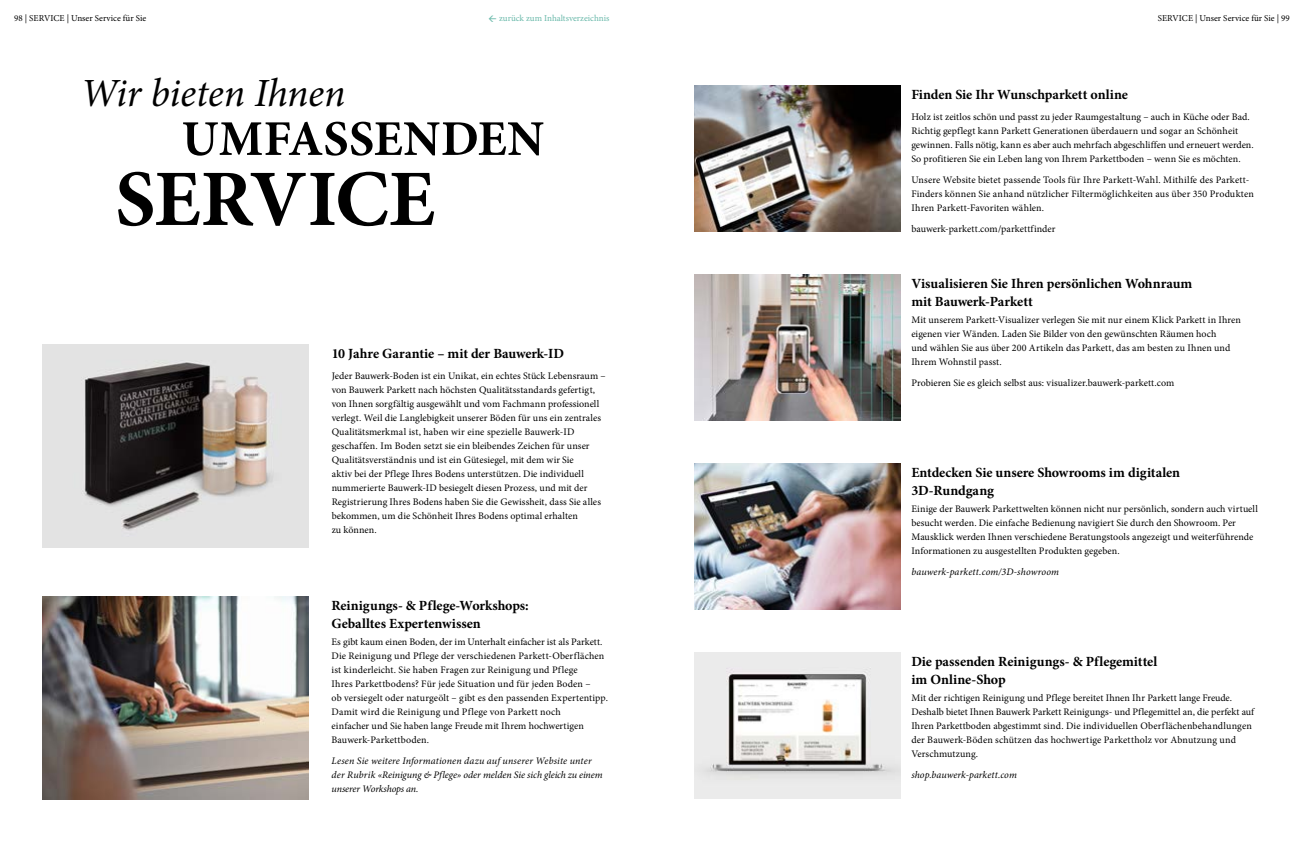
<style>
.page{position:relative;width:1304px;height:851px;background:#fff}
.page>*{position:absolute;margin:0;border:0;box-sizing:border-box;transform-origin:0 0}
.t1{font:700 80px "Minion Pro";letter-spacing:-.01em;color:#000}
.t2{font:700 50px "Minion Pro";letter-spacing:.01em;color:#000}
.t3{font:italic 40px "Minion Pro";letter-spacing:-.005em;color:#000}
.t4{font:700 14px/17.5px "Minion Pro";letter-spacing:-.005em;color:#000}
.t5{font:10px/14px "Minion Pro";letter-spacing:.005em;color:#000}
.t6{font:italic 10px/14px "Minion Pro";letter-spacing:.005em;color:#000}
.t7{font:9px "Minion Pro";color:#000}
.t8{font:9px "Minion Pro";color:#6ab9aa}
</style>
<div class="page">
<img style="left:43px;top:596px;width:266px;height:203px">
<img style="left:694px;top:274px;width:206px;height:146px">
<img style="left:43px;top:344px;width:266px;height:203px">
<img style="left:694px;top:463px;width:206px;height:146px">
<img style="left:694px;top:85px;width:206px;height:146px">
<img style="left:694px;top:652px;width:206px;height:146px">
<p class="t7" style="left:14px;top:12px;width:134px">98 | SERVICE | Unser Service für Sie</p>
<p class="t7" style="left:1158px;top:12px;width:134px">SERVICE | Unser Service für Sie | 99</p>
<p class="t8" style="left:499px;top:12px;width:112px">zurück zum Inhaltsverzeichnis</p>
<h3 class="t3" style="left:80px;top:66px;width:267px">Wir bieten Ihnen</h3>
<h2 class="t2" style="left:182px;top:104px;width:364px">UMFASSENDEN</h2>
<h1 class="t1" style="left:115px;top:143px;width:321px">SERVICE</h1>
<h3 class="t4" style="left:332px;top:344px;width:234px">10 Jahre Garantie – mit der Bauwerk-ID</h3>
<p class="t5" style="left:332px;top:369px;width:275px">Jeder Bauwerk-Boden ist ein Unikat, ein echtes Stück Lebensraum – von Bauwerk Parkett nach höchsten Qualitätsstandards gefertigt, von Ihnen sorgfältig ausgewählt und vom Fachmann professionell verlegt. Weil die Langlebigkeit unserer Böden für uns ein zentrales Qualitätsmerkmal ist, haben wir eine spezielle Bauwerk-ID geschaffen. Im Boden setzt sie ein bleibendes Zeichen für unser Qualitätsverständnis und ist ein Gütesiegel, mit dem wir Sie<br>aktiv bei der Pflege Ihres Bodens unterstützen. Die individuell nummerierte Bauwerk-ID besiegelt diesen Prozess, und mit der Registrierung Ihres Bodens haben Sie die Gewissheit, dass Sie alles bekommen, um die Schönheit Ihres Bodens optimal erhalten<br>zu können.</p>
<h3 class="t4" style="left:332px;top:596px;width:199px">Reinigungs- &amp; Pflege-Workshops:<br>Geballtes Expertenwissen</h3>
<p class="t5" style="left:332px;top:635px;width:278px">Es gibt kaum einen Boden, der im Unterhalt einfacher ist als Parkett.<br>Die Reinigung und Pflege der verschiedenen Parkett-Oberflächen ist kinderleicht. Sie haben Fragen zur Reinigung und Pflege<br>Ihres Parkettbodens? Für jede Situation und für jeden Boden –<br>ob versiegelt oder naturgeölt – gibt es den passenden Expertentipp.<br>Damit wird die Reinigung und Pflege von Parkett noch<br>einfacher und Sie haben lange Freude mit Ihrem hochwertigen Bauwerk-Parkettboden.</p>
<p class="t6" style="left:332px;top:754px;width:273px">Lesen Sie weitere Informationen dazu auf unserer Website unter der Rubrik «Reinigung &amp; Pflege» oder melden Sie sich gleich zu einem unserer Workshops an.</p>
<h3 class="t4" style="left:911px;top:85px;width:218px">Finden Sie Ihr Wunschparkett online</h3>
<p class="t5" style="left:911px;top:110px;width:344px">Holz ist zeitlos schön und passt zu jeder Raumgestaltung – auch in Küche oder Bad.<br>Richtig gepflegt kann Parkett Generationen überdauern und sogar an Schönheit gewinnen. Falls nötig, kann es aber auch mehrfach abgeschliffen und erneuert werden.<br>So profitieren Sie ein Leben lang von Ihrem Parkettboden – wenn Sie es möchten.</p>
<p class="t5" style="left:911px;top:173px;width:344px">Unsere Website bietet passende Tools für Ihre Parkett-Wahl. Mithilfe des Parkett-<br>Finders können Sie anhand nützlicher Filtermöglichkeiten aus über 350 Produkten<br>Ihren Parkett-Favoriten wählen.</p>
<p class="t5" style="left:911px;top:222px;width:146px">bauwerk-parkett.com/parkettfinder</p>
<h3 class="t4" style="left:911px;top:274px;width:283px">Visualisieren Sie Ihren persönlichen Wohnraum mit Bauwerk-Parkett</h3>
<p class="t5" style="left:911px;top:313px;width:331px">Mit unserem Parkett-Visualizer verlegen Sie mit nur einem Klick Parkett in Ihren eigenen vier Wänden. Laden Sie Bilder von den gewünschten Räumen hoch<br>und wählen Sie aus über 200 Artikeln das Parkett, das am besten zu Ihnen und Ihrem Wohnstil passt.</p>
<p class="t5" style="left:911px;top:376px;width:264px">Probieren Sie es gleich selbst aus: visualizer.bauwerk-parkett.com</p>
<h3 class="t4" style="left:911px;top:463px;width:270px">Entdecken Sie unsere Showrooms im digitalen<br>3D-Rundgang</h3>
<p class="t5" style="left:911px;top:502px;width:348px">Einige der Bauwerk Parkettwelten können nicht nur persönlich, sondern auch virtuell besucht werden. Die einfache Bedienung navigiert Sie durch den Showroom. Per Mausklick werden Ihnen verschiedene Beratungstools angezeigt und weiterführende Informationen zu ausgestellten Produkten gegeben.</p>
<p class="t6" style="left:911px;top:565px;width:149px">bauwerk-parkett.com/3D-showroom</p>
<h3 class="t4" style="left:911px;top:652px;width:247px">Die passenden Reinigungs- &amp; Pflegemittel im Online-Shop</h3>
<p class="t5" style="left:911px;top:691px;width:344px">Mit der richtigen Reinigung und Pflege bereitet Ihnen Ihr Parkett lange Freude.<br>Deshalb bietet Ihnen Bauwerk Parkett Reinigungs- und Pflegemittel an, die perfekt auf Ihren Parkettboden abgestimmt sind. Die individuellen Oberflächenbehandlungen der Bauwerk-Böden schützen das hochwertige Parkettholz vor Abnutzung und Verschmutzung.</p>
<p class="t6" style="left:911px;top:768px;width:107px">shop.bauwerk-parkett.com</p>
</div>
